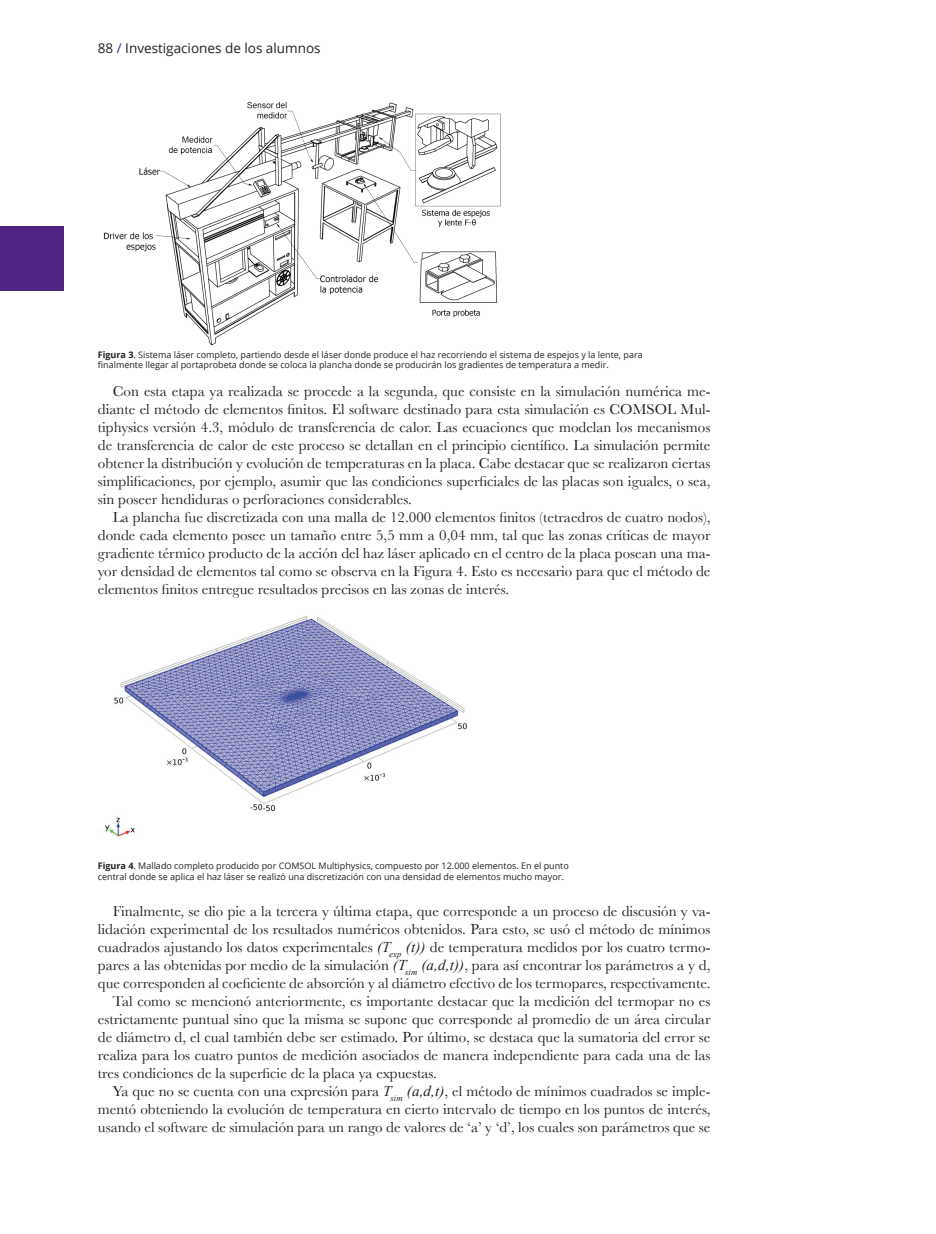
<style>
.page{position:relative;width:936px;height:1234px;background:#fff}
.page>*{position:absolute;margin:0;border:0;box-sizing:border-box;transform-origin:0 0}
.t1{font:15px/18px "Baskerville";color:#231f20;text-align:justify}
.t2{font:13.5px "Open Sans";color:#231f20}
.t3{font:9px/10.8px "Open Sans";color:#231f20}
.s1{color:#4e2582}
.s2{font-weight:700}
.s3{font-family:"Times New Roman";font-style:italic}
</style>
<div class="page">
<img style="left:103px;top:102px;width:398px;height:244px">
<img style="left:105px;top:616px;width:362px;height:221px">
<div style="left:0;top:226px;width:64px;height:65px;background:#4e2582"></div>
<p class="t2" style="left:98px;top:39px;width:224px">88 <span class="s1">/</span> Investigaciones de los alumnos</p>
<p class="t3" style="left:98px;top:348px;width:546px"><span class="s2">Figura 3</span>. Sistema láser completo, partiendo desde el láser donde produce el haz recorriendo el sistema de espejos y la lente, para finalmente llegar al portaprobeta donde se coloca la plancha donde se producirán los gradientes de temperatura a medir.</p>
<p class="t1" style="left:98px;top:381px;width:614px;text-indent:15px">Con esta etapa ya realizada se procede a la segunda, que consiste en la simulación numérica me&shy;diante el método de elementos finitos. El software destinado para esta simulación es COMSOL Mul&shy;tiphysics versión 4.3, módulo de transferencia de calor. Las ecuaciones que modelan los mecanismos de transferencia de calor de este proceso se detallan en el principio científico. La simulación permite obtener la distribución y evolución de temperaturas en la placa. Cabe destacar que se realizaron ciertas simplificaciones, por ejemplo, asumir que las condiciones superficiales de las placas son iguales, o sea, sin poseer hendiduras o perforaciones considerables.</p>
<p class="t1" style="left:98px;top:507px;width:614px;text-indent:15px">La plancha fue discretizada con una malla de 12.000 elementos finitos (tetraedros de cuatro nodos), donde cada elemento posee un tamaño entre 5,5 mm a 0,04 mm, tal que las zonas críticas de mayor gradiente térmico producto de la acción del haz láser aplicado en el centro de la placa posean una ma&shy;yor densidad de elementos tal como se observa en la Figura 4. Esto es necesario para que el método de elementos finitos entregue resultados precisos en las zonas de interés.</p>
<p class="t3" style="left:98px;top:859px;width:472px"><span class="s2">Figura 4</span>. Mallado completo producido por COMSOL Multiphysics, compuesto por 12.000 elementos. En el punto central donde se aplica el haz láser se realizó una discretización con una densidad de elementos mucho mayor.</p>
<p class="t1" style="left:113px;top:902px;width:599px">Finalmente, se dio pie a la tercera y última etapa, que corresponde a un proceso de discusión y va-</p>
<p class="t1" style="left:98px;top:920px;width:614px">lidación experimental de los resultados numéricos obtenidos. Para esto, se usó el método de mínimos</p>
<p class="t1" style="left:98px;top:938px;width:614px">cuadrados ajustando los datos experimentales <span class="s3">(T</span><sub>exp</sub> <span class="s3">(t))</span> de temperatura medidos por los cuatro termo-</p>
<p class="t1" style="left:98px;top:956px;width:614px">pares a las obtenidas por medio de la simulación <span class="s3">(T</span><sub>sim</sub> <span class="s3">(a,d,t))</span>, para así encontrar los parámetros a y d,</p>
<p class="t1" style="left:98px;top:974px;width:614px">que corresponden al coeficiente de absorción y al diámetro efectivo de los termopares, respectivamente.</p>
<p class="t1" style="left:113px;top:992px;width:599px">Tal como se mencionó anteriormente, es importante destacar que la medición del termopar no es</p>
<p class="t1" style="left:98px;top:1010px;width:614px">estrictamente puntual sino que la misma se supone que corresponde al promedio de un área circular</p>
<p class="t1" style="left:98px;top:1028px;width:614px">de diámetro d, el cual también debe ser estimado. Por último, se destaca que la sumatoria del error se</p>
<p class="t1" style="left:98px;top:1046px;width:614px">realiza para los cuatro puntos de medición asociados de manera independiente para cada una de las</p>
<p class="t1" style="left:98px;top:1064px;width:341px">tres condiciones de la superficie de la placa ya expuestas.</p>
<p class="t1" style="left:113px;top:1082px;width:599px">Ya que no se cuenta con una expresión para <span class="s3">T</span><sub>sim</sub> <span class="s3">(a,d,t)</span>, el método de mínimos cuadrados se imple-</p>
<p class="t1" style="left:98px;top:1100px;width:614px">mentó obteniendo la evolución de temperatura en cierto intervalo de tiempo en los puntos de interés,</p>
<p class="t1" style="left:98px;top:1118px;width:614px">usando el software de simulación para un rango de valores de ‘a’ y ‘d’, los cuales son parámetros que se</p>
</div>
